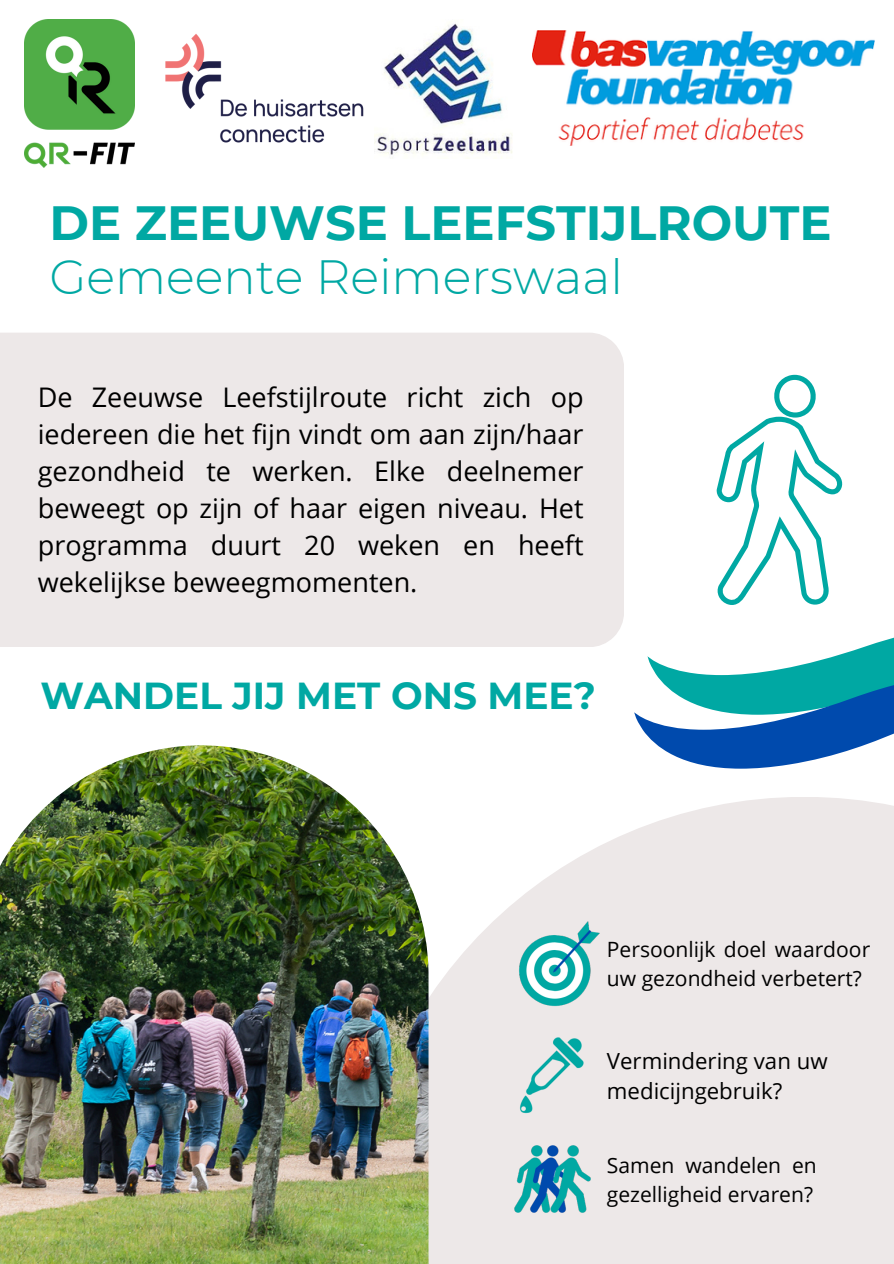
<style>
.page{position:relative;width:894px;height:1264px;background:#fff}
.page>*{position:absolute;margin:0;border:0;box-sizing:border-box;transform-origin:0 0}
.t1{font:700 48px/54px "Montserrat";color:#00a8a3}
.t2{font:700 37.5px "Montserrat";color:#00a8a3}
.t3{font:27px/37.2px "Open Sans";color:#000;text-align:justify}
.t4{font:22.2px "Open Sans";color:#000}
.t5{font:21px/28.5px "Open Sans";color:#000}
.s1{font-weight:300}
</style>
<div class="page">
<div style="left:353px;top:796px;width:540px;height:467px;background:#ede8e8"></div>
<svg style="left:634px;top:638px;width:259px;height:130px"></svg>
<div style="left:0;top:333px;width:623px;height:314px;background:#ede8e8"></div>
<img style="left:25px;top:20px;width:109px;height:147px">
<img style="left:383px;top:23px;width:129px;height:135px">
<img style="left:532px;top:31px;width:342px;height:115px">
<img style="left:520px;top:1037px;width:64px;height:77px">
<img style="left:514px;top:1145px;width:77px;height:68px">
<img style="left:519px;top:921px;width:81px;height:86px">
<svg style="left:716px;top:375px;width:127px;height:229px"></svg>
<img style="left:0;top:745px;width:428px;height:518px">
<img style="left:165px;top:34px;width:218px;height:119px">
<h3 class="t1" style="left:49px;top:196px;width:783px">DE ZEEUWSE LEEFSTIJLROUTE<br><span class="s1">Gemeente Reimerswaal</span></h3>
<p class="t3" style="left:38px;top:377px;width:547px">De Zeeuwse Leefstijlroute richt zich op iedereen die het fijn vindt om aan zijn/haar gezondheid te werken. Elke deelnemer beweegt op zijn of haar eigen niveau. Het programma duurt 20 weken en heeft wekelijkse beweegmomenten.</p>
<h1 class="t2" style="left:40px;top:672px;width:556px">WANDEL JIJ MET ONS MEE?</h1>
<p class="t5" style="left:606px;top:934px;width:265px">Persoonlijk doel waardoor uw gezondheid verbetert?</p>
<p class="t4" style="left:606px;top:1044px;width:222px">Vermindering van uw</p>
<h2 class="t4" style="left:606px;top:1074px;width:177px">medicijngebruik?</h2>
<p class="t5" style="left:606px;top:1150px;width:211px">Samen wandelen en gezelligheid ervaren?</p>
</div>
